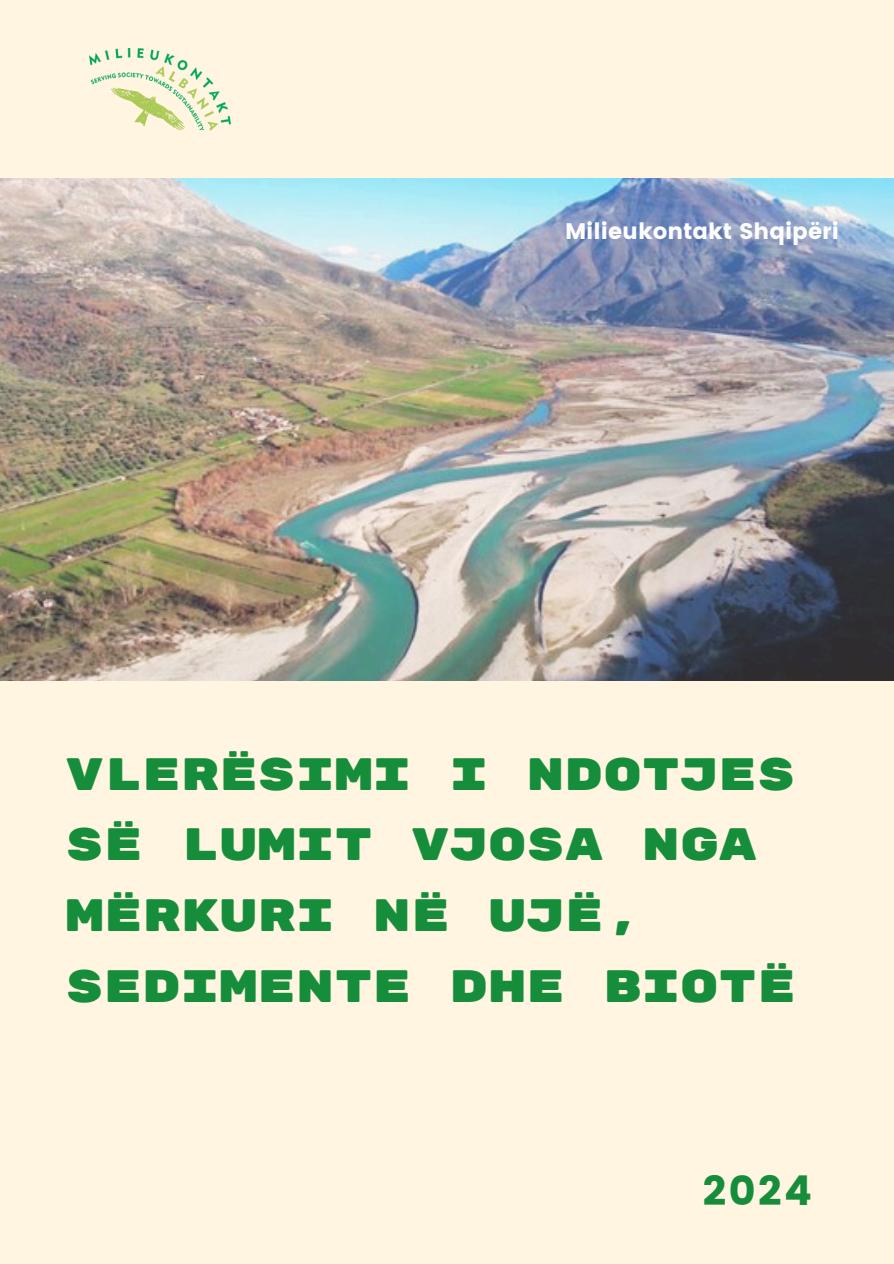
<style>
.page{position:relative;width:894px;height:1264px;background:#fff}
.page>*{position:absolute;margin:0;border:0;box-sizing:border-box;transform-origin:0 0}
.t1{font:45.15px/70.8px "Rubik Mono One";color:#168d3b}
.t2{font:41.1px "Poppins";color:#168d3b}
.t3{font:22.5px "Poppins";color:#fefefe}
</style>
<div class="page">
<div style="left:0;top:0;width:893px;height:1263px;background:#fff5e0"></div>
<img style="left:0;top:178px;width:893px;height:502px">
<img style="left:89px;top:48px;width:141px;height:82px">
<p class="t3" style="left:565px;top:218px;width:275px">Milieukontakt Shqipëri</p>
<p class="t1" style="left:65px;top:740px;width:731px">VLERËSIMI I NDOTJES<br>SË LUMIT VJOSA NGA<br>MËRKURI NË UJË,<br>SEDIMENTE DHE BIOTË</p>
<p class="t2" style="left:702px;top:1166px;width:111px">2024</p>
</div>
